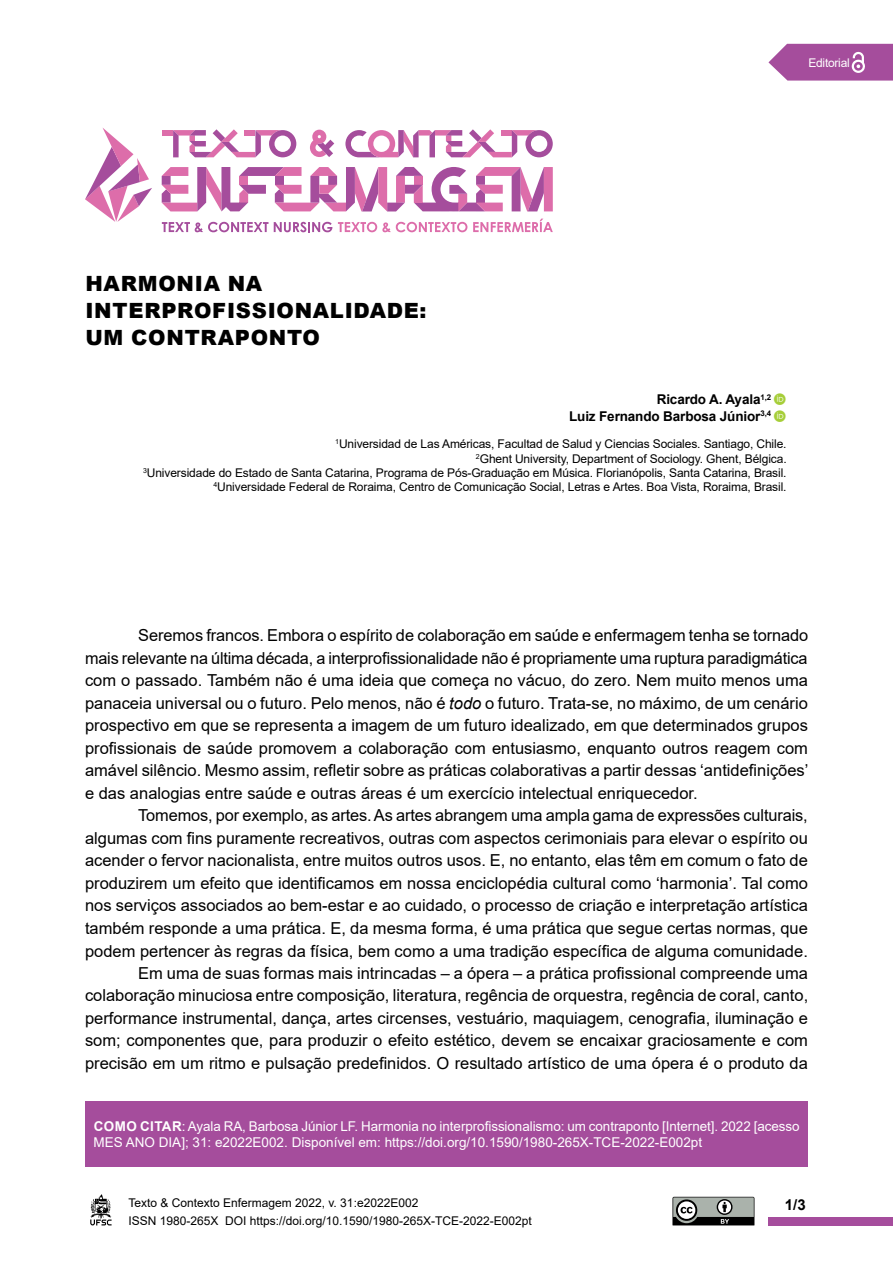
<style>
.page{position:relative;width:893px;height:1263px;background:#fff}
.page>*{position:absolute;margin:0;border:0;box-sizing:border-box;transform-origin:0 0}
.t1{font:900 21px/27px "Arial";letter-spacing:.035em;color:#000}
.t2{font:16.5px/22.5px "Arial";color:#000;text-align:justify}
.t3{font:700 15px "Arial";color:#000}
.t4{font:13.5px/16.2px "Arial";letter-spacing:-.005em;color:#fff}
.t5{font:700 13.5px/16.5px "Arial";letter-spacing:-.01em;color:#000;text-align:right}
.t6{font:12px/14.4px "Arial";letter-spacing:-.01em;color:#000}
.t7{font:12px "Arial";letter-spacing:-.02em;color:#fff}
.s1{font-style:italic}
.s2{font-weight:700}
</style>
<div class="page">
<div style="left:769px;top:1217px;width:124px;height:8px;background:#a54d9c"></div>
<svg style="left:90px;top:1194px;width:22px;height:31px"></svg>
<svg style="left:162px;top:167px;width:391px;height:45px"></svg>
<div style="left:162px;top:130px;width:11px;height:6px;background:#dd6daa"></div>
<svg style="left:173px;top:129px;width:123px;height:28px"></svg>
<svg style="left:310px;top:129px;width:243px;height:28px"></svg>
<svg style="left:162px;top:222px;width:106px;height:10px"></svg>
<svg style="left:274px;top:222px;width:58px;height:10px"></svg>
<svg style="left:338px;top:222px;width:129px;height:10px"></svg>
<svg style="left:473px;top:219px;width:80px;height:13px"></svg>
<svg style="left:85px;top:128px;width:67px;height:94px"></svg>
<svg style="left:768px;top:44px;width:125px;height:37px;background:#af61a7"></svg>
<svg style="left:672px;top:1197px;width:83px;height:29px;background:#777b78"></svg>
<div style="left:85px;top:1101px;width:723px;height:66px;background:#a54d9c"></div>
<p class="t7" style="left:808px;top:54px;width:43px">Editorial</p>
<p class="t1" style="left:85px;top:270px;width:343px">HARMONIA NA<br>INTERPROFISSIONALIDADE:<br>UM CONTRAPONTO</p>
<p class="t5" style="left:569px;top:392px;width:204px">Ricardo A. Ayala<sup>1,2<br></sup>Luiz Fernando Barbosa Júnior<sup>3,4</sup></p>
<p class="t6" style="left:143px;top:437px;width:645px;text-align:right"><sup>1</sup>Universidad de Las Américas, Facultad de Salud y Ciencias Sociales. Santiago, Chile.<br><sup>2</sup>Ghent University, Department of Sociology. Ghent, Bélgica.<br><sup>3</sup>Universidade do Estado de Santa Catarina, Programa de Pós-Graduação em Música. Florianópolis, Santa Catarina, Brasil.<br><sup>4</sup>Universidade Federal de Roraima, Centro de Comunicação Social, Letras e Artes. Boa Vista, Roraima, Brasil.</p>
<p class="t2" style="left:85px;top:624px;width:725px;text-indent:53px">Seremos francos. Embora o espírito de colaboração em saúde e enfermagem tenha se tornado mais relevante na última década, a interprofissionalidade não é propriamente uma ruptura paradigmática com o passado. Também não é uma ideia que começa no vácuo, do zero. Nem muito menos uma panaceia universal ou o futuro. Pelo menos, não é <span class="s1">todo</span> o futuro. Trata-se, no máximo, de um cenário prospectivo em que se representa a imagem de um futuro idealizado, em que determinados grupos profissionais de saúde promovem a colaboração com entusiasmo, enquanto outros reagem com amável silêncio. Mesmo assim, refletir sobre as práticas colaborativas a partir dessas ‘antidefinições’ e das analogias entre saúde e outras áreas é um exercício intelectual enriquecedor.</p>
<p class="t2" style="left:85px;top:804px;width:725px;text-align:right">Tomemos, por exemplo, as artes. As artes abrangem uma ampla gama de expressões culturais, algumas com fins puramente recreativos, outras com aspectos cerimoniais para elevar o espírito ou acender o fervor nacionalista, entre muitos outros usos. E, no entanto, elas têm em comum o fato de produzirem um efeito que identificamos em nossa enciclopédia cultural como ‘harmonia’. Tal como nos serviços associados ao bem-estar e ao cuidado, o processo de criação e interpretação artística também responde a uma prática. E, da mesma forma, é uma prática que segue certas normas, que podem pertencer às regras da física, bem como a uma tradição específica de alguma comunidade.<br>Em uma de suas formas mais intrincadas – a ópera – a prática profissional compreende uma colaboração minuciosa entre composição, literatura, regência de orquestra, regência de coral, canto, performance instrumental, dança, artes circenses, vestuário, maquiagem, cenografia, iluminação e som; componentes que, para produzir o efeito estético, devem se encaixar graciosamente e com precisão em um ritmo e pulsação predefinidos. O resultado artístico de uma ópera é o produto da</p>
<p class="t4" style="left:94px;top:1118px;width:707px"><span class="s2">COMO CITAR</span>: Ayala RA, Barbosa Júnior LF. Harmonia no interprofissionalismo: um contraponto [Internet]. 2022 [acesso<br>MES ANO DIA]; 31: e2022E002. Disponível em: https://doi.org/10.1590/1980-265X-TCE-2022-E002pt</p>
<p class="t6" style="left:128px;top:1194px;width:405px;line-height:18px">Texto &amp; Contexto Enfermagem 2022, v. 31:e2022E002<br>ISSN 1980-265X DOI https://doi.org/10.1590/1980-265X-TCE-2022-E002pt</p>
<p class="t3" style="left:785px;top:1194px;width:22px">1/3</p>
</div>
